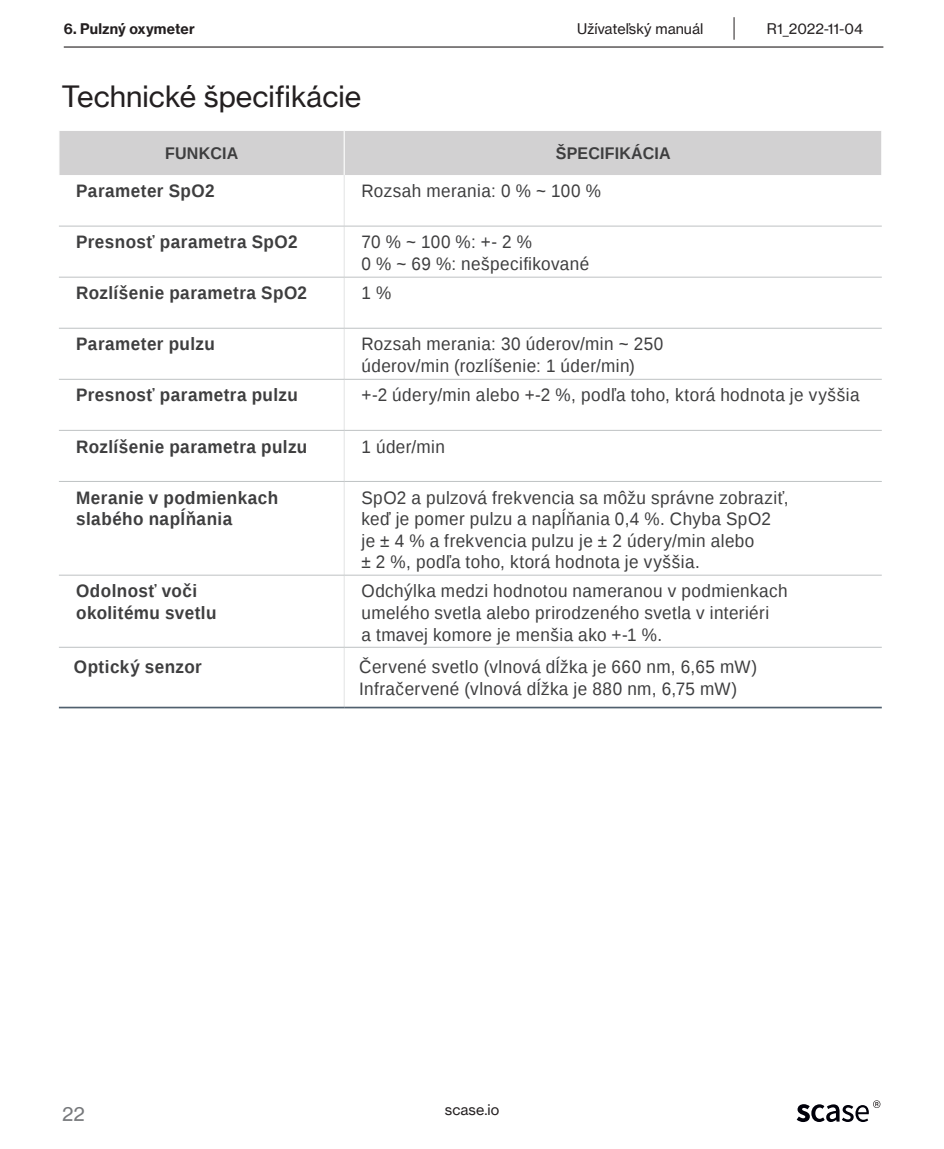
<style>
.page{position:relative;width:944px;height:1149px;background:#fff}
.page>*{position:absolute;margin:0;border:0;box-sizing:border-box;transform-origin:0 0}
.t1{font:28.8px "N Haas Grotesk TX Pro 55 Rg";color:#231f20}
.t2{font:19.12px "N Haas Grotesk TX Pro 55 Rg";color:#76787b}
.t3{font:18px/21.6px "Liberation Sans";letter-spacing:.025em;color:#3e3e3f;scale:.95 1}
.t4{font:700 18px/21.6px "Liberation Sans";letter-spacing:.025em;color:#3e3e3f;scale:.95 1}
.t5{font:700 16.88px "Liberation Sans";letter-spacing:.01em;color:#3e3e3f;scale:.95 1}
.t6{font:14.4px "N Haas Grotesk TX Pro 55 Rg";color:#231f20}
.t7{font:14.4px "N Haas Grotesk TX Pro 75 Bd";letter-spacing:.01em;color:#231f20}
</style>
<div class="page">
<img style="left:797px;top:1104px;width:43px;height:17px">
<img style="left:842px;top:1105px;width:27px;height:16px">
<svg style="left:873px;top:1100px;width:7px;height:7px"></svg>
<svg style="left:734px;top:17px;width:1px;height:23px"></svg>
<hr style="left:64px;top:46px;width:819px;height:2px;background:#231f20">
<div style="left:59px;top:131px;width:822px;height:44px;background:#d2d1d2"></div>
<hr style="left:344px;top:131px;width:1px;height:44px;background:#fff">
<hr style="left:344px;top:175px;width:1px;height:51px;background:#e2e3e4">
<hr style="left:344px;top:226px;width:1px;height:51px;background:#e2e3e4">
<hr style="left:344px;top:277px;width:1px;height:51px;background:#e2e3e4">
<hr style="left:344px;top:328px;width:1px;height:51px;background:#e2e3e4">
<hr style="left:344px;top:379px;width:1px;height:51px;background:#e2e3e4">
<hr style="left:344px;top:430px;width:1px;height:51px;background:#e2e3e4">
<hr style="left:344px;top:481px;width:1px;height:93px;background:#e2e3e4">
<hr style="left:344px;top:575px;width:1px;height:71px;background:#e2e3e4">
<hr style="left:344px;top:647px;width:1px;height:59px;background:#e2e3e4">
<hr style="left:59px;top:226px;width:285px;height:1px;background:#bec2c3">
<hr style="left:344px;top:226px;width:538px;height:1px;background:#bec2c3">
<hr style="left:59px;top:277px;width:285px;height:1px;background:#bec2c3">
<hr style="left:344px;top:277px;width:538px;height:1px;background:#bec2c3">
<hr style="left:59px;top:328px;width:285px;height:1px;background:#bec2c3">
<hr style="left:344px;top:328px;width:538px;height:1px;background:#bec2c3">
<hr style="left:59px;top:379px;width:285px;height:1px;background:#bec2c3">
<hr style="left:344px;top:379px;width:538px;height:1px;background:#bec2c3">
<hr style="left:59px;top:430px;width:285px;height:1px;background:#bec2c3">
<hr style="left:344px;top:430px;width:538px;height:1px;background:#bec2c3">
<hr style="left:59px;top:481px;width:285px;height:1px;background:#bec2c3">
<hr style="left:344px;top:481px;width:538px;height:1px;background:#bec2c3">
<hr style="left:59px;top:574px;width:285px;height:1px;background:#bec2c3">
<hr style="left:344px;top:574px;width:538px;height:1px;background:#bec2c3">
<hr style="left:59px;top:646px;width:285px;height:1px;background:#bec2c3">
<hr style="left:344px;top:646px;width:538px;height:1px;background:#bec2c3">
<hr style="left:59px;top:706px;width:285px;height:2px;background:#50606e">
<hr style="left:344px;top:706px;width:538px;height:2px;background:#50606e">
<p class="t7" style="left:64px;top:19px;width:132px">6. Pulzný oxymeter</p>
<p class="t6" style="left:577px;top:20px;width:128px">Užívateľský manuál</p>
<h1 class="t1" style="left:62px;top:79px;width:301px">Technické špecifikácie</h1>
<p class="t6" style="left:767px;top:20px;width:98px">R1_2022-11-04</p>
<p class="t5" style="left:165px;top:141px;width:78px">FUNKCIA</p>
<p class="t5" style="left:556px;top:141px;width:122px">ŠPECIFIKÁCIA</p>
<p class="t4" style="left:76px;top:180px;width:147px">Parameter SpO2</p>
<p class="t3" style="left:361px;top:181px;width:254px">Rozsah merania: 0 % ~ 100 %</p>
<p class="t4" style="left:76px;top:231px;width:235px">Presnosť parametra SpO2</p>
<p class="t3" style="left:361px;top:232px;width:241px">70 % ~ 100 %: +- 2 %<br>0 % ~ 69 %: nešpecifikované</p>
<p class="t4" style="left:76px;top:282px;width:245px">Rozlíšenie parametra SpO2</p>
<p class="t3" style="left:361px;top:283px;width:33px">1 %</p>
<p class="t4" style="left:76px;top:333px;width:148px">Parameter pulzu</p>
<p class="t3" style="left:361px;top:334px;width:319px">Rozsah merania: 30 úderov/min ~ 250 úderov/min (rozlíšenie: 1 úder/min)</p>
<p class="t4" style="left:76px;top:384px;width:235px">Presnosť parametra pulzu</p>
<p class="t3" style="left:361px;top:385px;width:526px">+-2 údery/min alebo +-2 %, podľa toho, ktorá hodnota je vyššia</p>
<p class="t4" style="left:76px;top:435px;width:245px">Rozlíšenie parametra pulzu</p>
<p class="t3" style="left:361px;top:436px;width:89px">1 úder/min</p>
<p class="t4" style="left:76px;top:486px;width:214px">Meranie v podmienkach slabého napĺňania</p>
<p class="t3" style="left:361px;top:487px;width:451px">SpO2 a pulzová frekvencia sa môžu správne zobraziť, keď je pomer pulzu a napĺňania 0,4 %. Chyba SpO2 je ± 4 % a frekvencia pulzu je ± 2 údery/min alebo<br>± 2 %, podľa toho, ktorá hodnota je vyššia.</p>
<p class="t4" style="left:76px;top:579px;width:149px">Odolnosť voči okolitému svetlu</p>
<p class="t3" style="left:361px;top:581px;width:450px">Odchýlka medzi hodnotou nameranou v podmienkach umelého svetla alebo prirodzeného svetla v interiéri<br>a tmavej komore je menšia ako +-1 %.</p>
<p class="t4" style="left:74px;top:655px;width:136px">Optický senzor</p>
<p class="t3" style="left:359px;top:656px;width:420px">Červené svetlo (vlnová dĺžka je 660 nm, 6,65 mW)<br>Infračervené (vlnová dĺžka je 880 nm, 6,75 mW)</p>
<p class="t2" style="left:62px;top:1101px;width:24px">22</p>
<p class="t6" style="left:445px;top:1100px;width:56px">scase.io</p>
</div>
